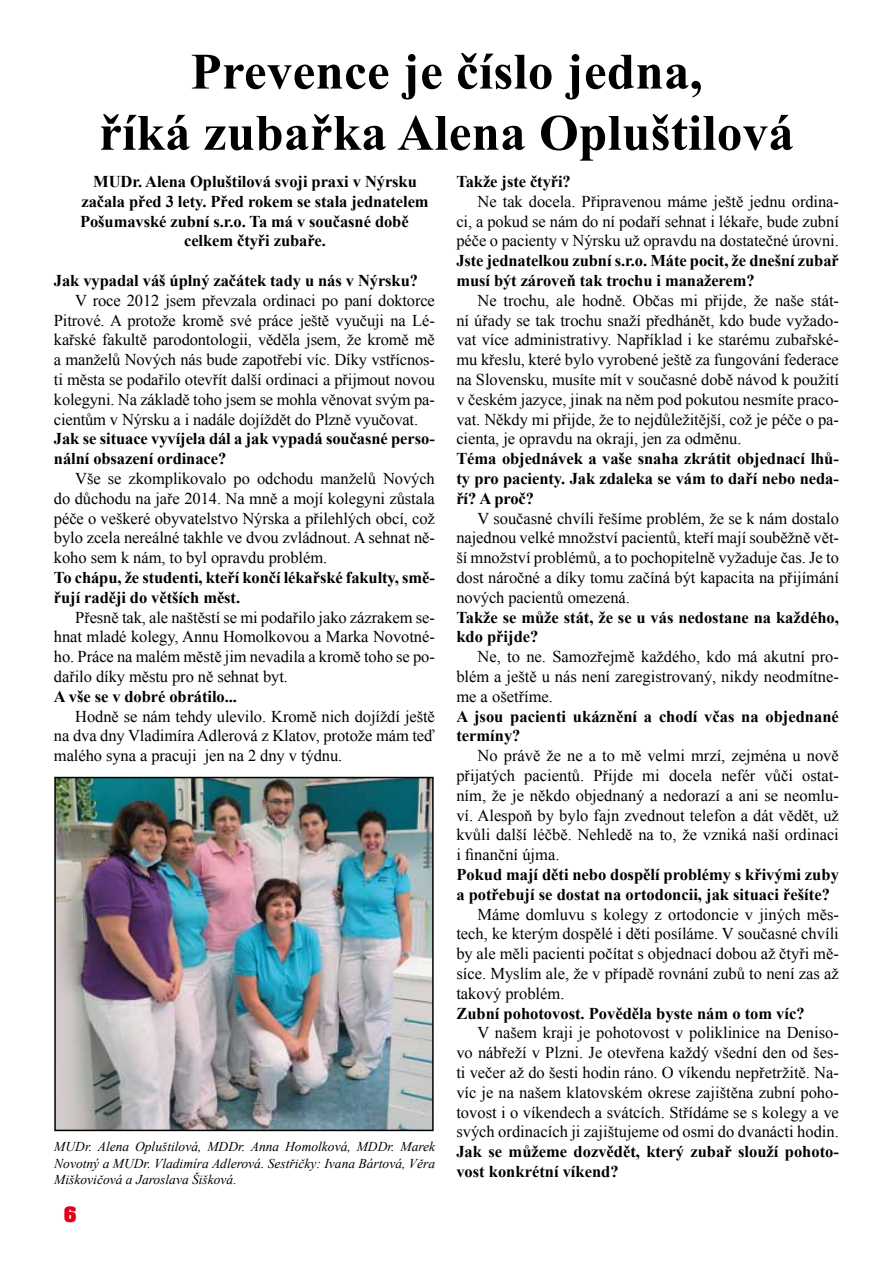
<style>
.page{position:relative;width:893px;height:1263px;background:#fff}
.page>*{position:absolute;margin:0;border:0;box-sizing:border-box;transform-origin:0 0}
.t1{font:700 51px/61.2px "Times New Roman";letter-spacing:.005em;color:#000;text-align:center}
.t2{font:18px "Aardvark CE Bold";color:#e2001a}
.t3{font:16.5px/19.8px "Times New Roman";letter-spacing:-.005em;color:#000;text-align:justify}
.t4{font:700 16.5px/19.8px "Times New Roman";letter-spacing:-.005em;color:#000}
.t5{font:italic 13.5px/16.2px "Times New Roman";color:#000;text-align:justify}
</style>
<div class="page">
<img style="left:57px;top:780px;width:374px;height:348px">
<div style="left:54px;top:777px;width:380px;height:354px;border:2px solid #000"></div>
<h1 class="t1" style="left:99px;top:40px;width:696px">Prevence je číslo jedna,<br>říká zubařka Alena Opluštilová</h1>
<p class="t4" style="left:93px;top:171px;width:325px">MUDr. Alena Opluštilová svoji praxi v Nýrsku</p>
<p class="t4" style="left:81px;top:191px;width:349px">začala před 3 lety. Před rokem se stala jednatelem</p>
<p class="t4" style="left:80px;top:211px;width:330px">Pošumavské zubní s.r.o. Ta má v současné době</p>
<p class="t4" style="left:184px;top:230px;width:143px">celkem čtyři zubaře.</p>
<p class="t4" style="left:54px;top:270px;width:366px">Jak vypadal váš úplný začátek tady u nás v Nýrsku?</p>
<p class="t3" style="left:54px;top:290px;width:382px;text-indent:21px">V roce 2012 jsem převzala ordinaci po paní doktorce Pitrové. A protože kromě své práce ještě vyučuji na Lé&shy;kařské fakultě parodontologii, věděla jsem, že kromě mě a manželů Nových nás bude zapotřebí víc. Díky vstřícnos&shy;ti města se podařilo otevřít další ordinaci a přijmout novou kolegyni. Na základě toho jsem se mohla věnovat svým pa&shy;cientům v Nýrsku a i nadále dojíždět do Plzně vyučovat.</p>
<p class="t4" style="left:54px;top:428px;width:382px">Jak se situace vyvíjela dál a jak vypadá současné perso&shy;nální obsazení ordinace?</p>
<p class="t3" style="left:54px;top:468px;width:382px;text-indent:21px">Vše se zkomplikovalo po odchodu manželů Nových do důchodu na jaře 2014. Na mně a mojí kolegyni zůstala péče o veškeré obyvatelstvo Nýrska a přilehlých obcí, což bylo zcela nereálné takhle ve dvou zvládnout. A sehnat ně&shy;koho sem k nám, to byl opravdu problém.</p>
<p class="t4" style="left:54px;top:567px;width:382px">To chápu, že studenti, kteří končí lékařské fakulty, smě&shy;řují raději do větších měst.</p>
<p class="t3" style="left:54px;top:607px;width:382px;text-indent:21px">Přesně tak, ale naštěstí se mi podařilo jako zázrakem se&shy;hnat mladé kolegy, Annu Homolkovou a Marka Novotné&shy;ho. Práce na malém městě jim nevadila a kromě toho se po&shy;dařilo díky městu pro ně sehnat byt.</p>
<p class="t4" style="left:54px;top:686px;width:184px">A vše se v dobré obrátilo...</p>
<p class="t3" style="left:54px;top:706px;width:382px;text-indent:21px">Hodně se nám tehdy ulevilo. Kromě nich dojíždí ještě na dva dny Vladimíra Adlerová z Klatov, protože mám teď malého syna a pracuji jen na 2 dny v týdnu.</p>
<p class="t4" style="left:456px;top:171px;width:116px">Takže jste čtyři?</p>
<p class="t3" style="left:456px;top:191px;width:384px;text-indent:21px">Ne tak docela. Připravenou máme ještě jednu ordina&shy;ci, a pokud se nám do ní podaří sehnat i lékaře, bude zubní péče o pacienty v Nýrsku už opravdu na dostatečné úrovni.</p>
<p class="t4" style="left:456px;top:250px;width:384px">Jste jednatelkou zubní s.r.o. Máte pocit, že dnešní zubař musí být zároveň tak trochu i manažerem?</p>
<p class="t3" style="left:456px;top:290px;width:384px;text-indent:21px">Ne trochu, ale hodně. Občas mi přijde, že naše stát&shy;ní úřady se tak trochu snaží předhánět, kdo bude vyžado&shy;vat více administrativy. Například i ke starému zubařské&shy;mu křeslu, které bylo vyrobené ještě za fungování federace na Slovensku, musíte mít v současné době návod k použití v českém jazyce, jinak na něm pod pokutou nesmíte praco&shy;vat. Někdy mi přijde, že to nejdůležitější, což je péče o pa&shy;cienta, je opravdu na okraji, jen za odměnu.</p>
<p class="t4" style="left:456px;top:448px;width:384px;text-align:justify">Téma objednávek a vaše snaha zkrátit objednací lhů&shy;ty pro pacienty. Jak zdaleka se vám to daří nebo neda&shy;ří? A proč?</p>
<p class="t3" style="left:456px;top:508px;width:384px;text-indent:21px">V současné chvíli řešíme problém, že se k nám dostalo najednou velké množství pacientů, kteří mají souběžně vět&shy;ší množství problémů, a to pochopitelně vyžaduje čas. Je to dost náročné a díky tomu začíná být kapacita na přijímání nových pacientů omezená.</p>
<p class="t4" style="left:456px;top:607px;width:384px">Takže se může stát, že se u vás nedostane na každého, kdo přijde?</p>
<p class="t3" style="left:456px;top:646px;width:384px;text-indent:21px">Ne, to ne. Samozřejmě každého, kdo má akutní pro&shy;blém a ještě u nás není zaregistrovaný, nikdy neodmítne&shy;me a ošetříme.</p>
<p class="t4" style="left:456px;top:706px;width:384px">A jsou pacienti ukáznění a chodí včas na objednané termíny?</p>
<p class="t3" style="left:456px;top:745px;width:384px;text-indent:21px">No právě že ne a to mě velmi mrzí, zejména u nově přijatých pacientů. Přijde mi docela nefér vůči ostat&shy;ním, že je někdo objednaný a nedorazí a ani se neomlu&shy;ví. Alespoň by bylo fajn zvednout telefon a dát vědět, už kvůli další léčbě. Nehledě na to, že vzniká naší ordinaci i finanční újma.</p>
<p class="t4" style="left:456px;top:864px;width:384px">Pokud mají děti nebo dospělí problémy s křivými zuby a potřebují se dostat na ortodoncii, jak situaci řešíte?</p>
<p class="t3" style="left:456px;top:904px;width:384px;text-indent:21px">Máme domluvu s kolegy z ortodoncie v jiných měs&shy;tech, ke kterým dospělé i děti posíláme. V současné chvíli by ale měli pacienti počítat s objednací dobou až čtyři mě&shy;síce. Myslím ale, že v případě rovnání zubů to není zas až takový problém.</p>
<p class="t4" style="left:456px;top:1003px;width:350px">Zubní pohotovost. Pověděla byste nám o tom víc?</p>
<p class="t3" style="left:456px;top:1023px;width:384px;text-indent:21px">V našem kraji je pohotovost v poliklinice na Deniso&shy;vo nábřeží v Plzni. Je otevřena každý všední den od šes&shy;ti večer až do šesti hodin ráno. O víkendu nepřetržitě. Na&shy;víc je na našem klatovském okrese zajištěna zubní poho&shy;tovost i o víkendech a svátcích. Střídáme se s kolegy a ve svých ordinacích ji zajištujeme od osmi do dvanácti hodin.</p>
<p class="t4" style="left:456px;top:1141px;width:384px">Jak se můžeme dozvědět, který zubař slouží pohoto&shy;vost konkrétní víkend?</p>
<p class="t5" style="left:54px;top:1138px;width:382px">MUDr. Alena Opluštilová, MDDr. Anna Homolková, MDDr. Marek Novotný a MUDr. Vladimíra Adlerová. Sestřičky: Ivana Bártová, Věra Miškovičová a Jaroslava Šišková.</p>
<p class="t2" style="left:64px;top:1202px;width:14px">6</p>
</div>
